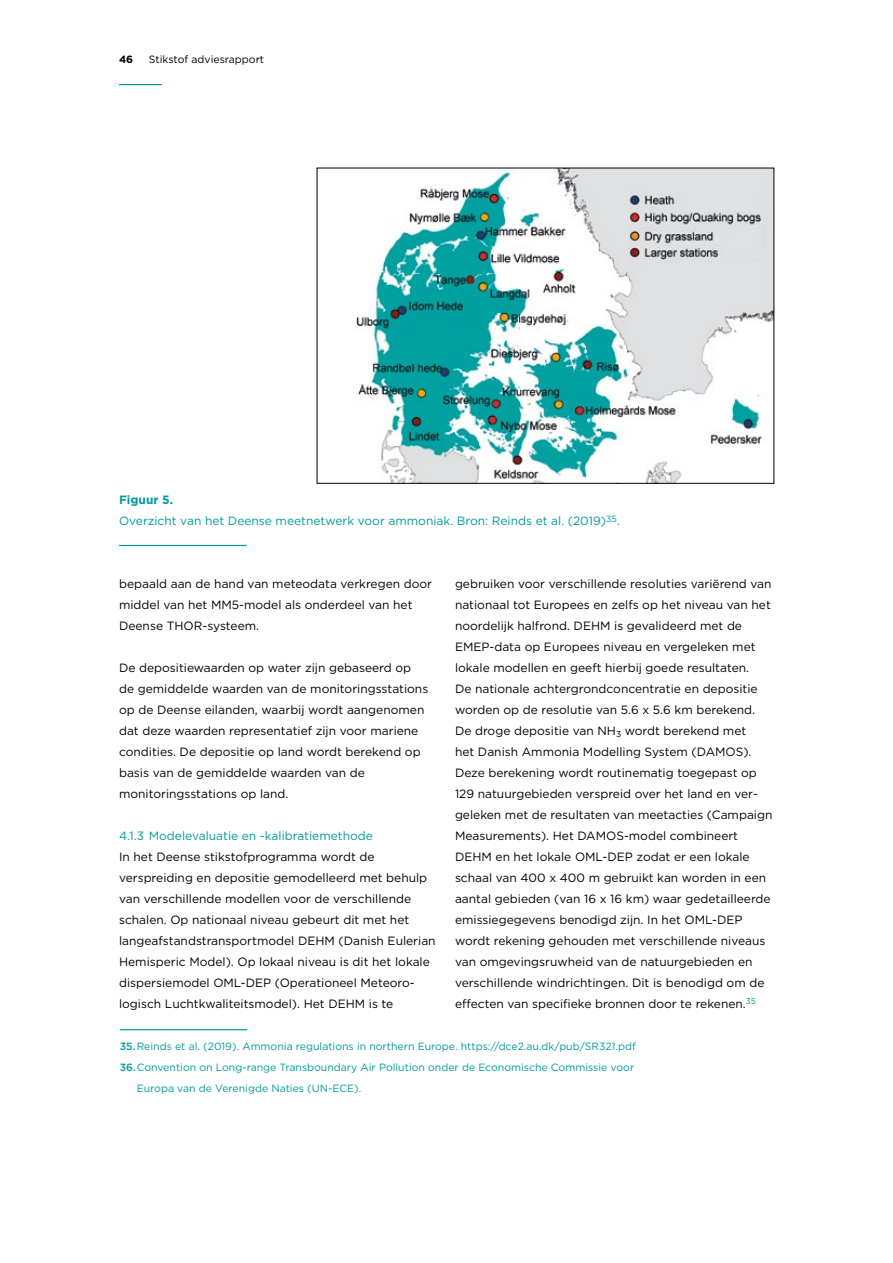
<style>
.page{position:relative;width:893px;height:1263px;background:#fff}
.page>*{position:absolute;margin:0;border:0;box-sizing:border-box;transform-origin:0 0}
.t1{font:12px/21px "Gotham";color:#000}
.t2{font:12px/21px "Gotham";color:#009a9b}
.t3{font:10.5px "Gotham";color:#009a9b}
.t4{font:10.5px "Gotham";color:#000}
.t5{font:700 10.5px "Gotham";color:#000}
.s1{font-weight:700}
.s2{font-weight:500}
</style>
<div class="page">
<hr style="left:119px;top:84px;width:43px;height:1px;background:#009a9b">
<hr style="left:119px;top:545px;width:128px;height:1px;background:#009a9b">
<hr style="left:120px;top:1029px;width:127px;height:1px;background:#009a9b">
<img style="left:355px;top:170px;width:417px;height:311px">
<p class="t5" style="left:119px;top:52px;width:16px">46</p>
<p class="t4" style="left:149px;top:53px;width:117px">Stikstof adviesrapport</p>
<p class="t2" style="left:119px;top:489px;width:502px"><span class="s1">Figuur 5.<br></span>Overzicht van het Deense meetnetwerk voor ammoniak. Bron: Reinds et al. (2019)<sup>35</sup>.</p>
<p class="t1" style="left:119px;top:573px;width:315px">bepaald aan de hand van meteodata verkregen door middel van het MM5-model als onderdeel van het<br>Deense THOR-systeem.</p>
<p class="t1" style="left:119px;top:657px;width:311px">De depositiewaarden op water zijn gebaseerd op de gemiddelde waarden van de monitoringsstations op de Deense eilanden, waarbij wordt aangenomen dat deze waarden representatief zijn voor mariene condities. De depositie op land wordt berekend op basis van de gemiddelde waarden van de monitoringsstations op land.</p>
<p class="t2" style="left:119px;top:825px;width:255px">4.1.3 Modelevaluatie en -kalibratiemethode</p>
<p class="t1" style="left:119px;top:846px;width:318px">In het Deense stikstofprogramma wordt de verspreiding en depositie gemodelleerd met behulp van verschillende modellen voor de verschillende schalen. Op nationaal niveau gebeurt dit met het langeafstandstransportmodel DEHM (Danish Eulerian Hemisperic Model). Op lokaal niveau is dit het lokale dispersiemodel OML-DEP (Operationeel Meteoro&shy;logisch Luchtkwaliteitsmodel). Het DEHM is te</p>
<p class="t3" style="left:120px;top:1040px;width:518px"><span class="s2">35.</span>Reinds et al. (2019). Ammonia regulations in northern Europe. https://dce2.au.dk/pub/SR321.pdf</p>
<p class="t3" style="left:120px;top:1061px;width:516px"><span class="s2">36.</span>Convention on Long-range Transboundary Air Pollution onder de Economische Commissie voor</p>
<p class="t3" style="left:137px;top:1082px;width:226px">Europa van de Verenigde Naties (UN-ECE).</p>
<p class="t1" style="left:455px;top:573px;width:319px">gebruiken voor verschillende resoluties variërend van nationaal tot Europees en zelfs op het niveau van het noordelijk halfrond. DEHM is gevalideerd met de EMEP-data op Europees niveau en vergeleken met lokale modellen en geeft hierbij goede resultaten.<br>De nationale achtergrondconcentratie en depositie worden op de resolutie van 5.6 x 5.6 km berekend.<br>De droge depositie van NH<sub>3</sub> wordt berekend met<br>het Danish Ammonia Modelling System (DAMOS).<br>Deze berekening wordt routinematig toegepast op 129 natuurgebieden verspreid over het land en ver&shy;geleken met de resultaten van meetacties (Campaign Measurements). Het DAMOS-model combineert DEHM en het lokale OML-DEP zodat er een lokale schaal van 400 x 400 m gebruikt kan worden in een aantal gebieden (van 16 x 16 km) waar gedetailleerde emissiegegevens benodigd zijn. In het OML-DEP wordt rekening gehouden met verschillende niveaus van omgevingsruwheid van de natuurgebieden en verschillende windrichtingen. Dit is benodigd om de effecten van specifieke bronnen door te rekenen.<sup>35</sup></p>
</div>
